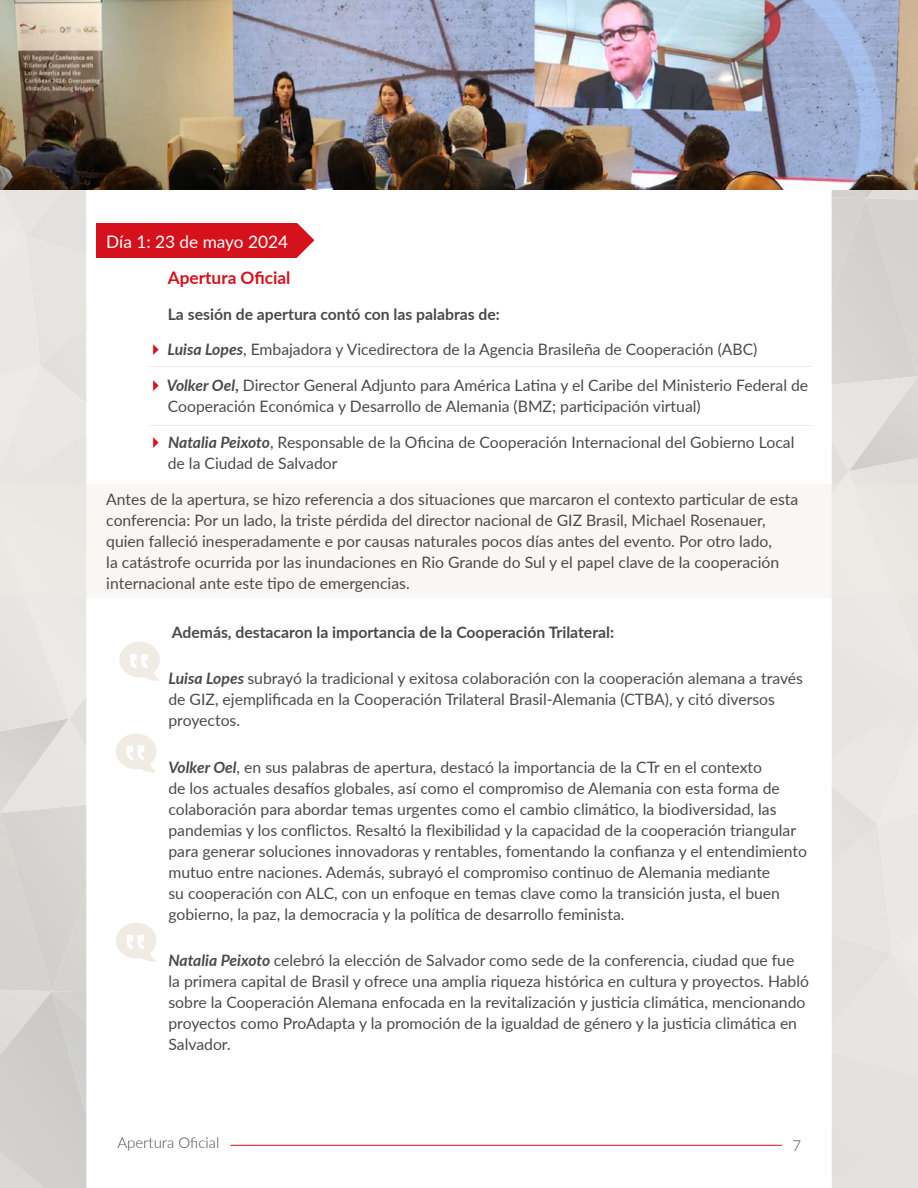
<style>
.page{position:relative;width:918px;height:1188px;background:#fff}
.page>*{position:absolute;margin:0;border:0;box-sizing:border-box;transform-origin:0 0}
.t1{font:17.25px "Lato";color:#fff}
.t2{font:700 17.25px "Lato";color:#d5111c}
.t3{font:15.75px/21px "Lato";color:#4a4a49}
.t4{font:700 15.75px "Lato";color:#4a4a49}
.t5{font:300 15px "Lato";color:#4a4a49}
.s1{font-weight:700;font-style:italic}
.s2{font-weight:700}
</style>
<div class="page">
<hr style="left:230px;top:1145px;width:552px;height:1px;background:#d5111c">
<svg style="left:0;top:190px;width:86px;height:998px;fill:#e3e1de"></svg>
<svg style="left:832px;top:190px;width:86px;height:998px;fill:#e5e4e0"></svg>
<svg style="left:0;top:485px;width:918px;height:113px;fill:#f9f7f3"></svg>
<svg style="left:297px;top:223px;width:17px;height:34px"></svg>
<div style="left:97px;top:223px;width:200px;height:34px;background:#d5111c"></div>
<svg style="left:119px;top:642px;width:41px;height:39px"></svg>
<svg style="left:116px;top:733px;width:40px;height:40px"></svg>
<svg style="left:116px;top:923px;width:40px;height:39px"></svg>
<img style="left:0;top:0;width:918px;height:190px">
<hr style="left:149px;top:366px;width:663px;height:1px;background:#f0ece3">
<hr style="left:149px;top:425px;width:663px;height:1px;background:#f0ece3">
<p class="t1" style="left:106px;top:229px;width:183px">Día 1: 23 de mayo 2024</p>
<p class="t2" style="left:168px;top:265px;width:124px">Apertura Oficial</p>
<p class="t4" style="left:168px;top:302px;width:334px">La sesión de apertura contó con las palabras de:</p>
<p class="t3" style="left:167px;top:339px;width:591px"><span class="s1">Luisa Lopes</span>, Embajadora y Vicedirectora de la Agencia Brasileña de Cooperación (ABC)</p>
<p class="t3" style="left:167px;top:374px;width:643px"><span class="s1">Volker Oel</span><span class="s2">,</span> Director General Adjunto para América Latina y el Caribe del Ministerio Federal de<br>Cooperación Económica y Desarrollo de Alemania (BMZ; participación virtual)</p>
<p class="t3" style="left:168px;top:431px;width:628px"><span class="s1">Natalia Peixoto</span>, Responsable de la Oficina de Cooperación Internacional del Gobierno Local de la Ciudad de Salvador</p>
<p class="t3" style="left:106px;top:488px;width:694px">Antes de la apertura, se hizo referencia a dos situaciones que marcaron el contexto particular de esta conferencia: Por un lado, la triste pérdida del director nacional de GIZ Brasil, Michael Rosenauer, quien falleció inesperadamente e por causas naturales pocos días antes del evento. Por otro lado,<br>la catástrofe ocurrida por las inundaciones en Rio Grande do Sul y el papel clave de la cooperación internacional ante este tipo de emergencias.</p>
<p class="t4" style="left:172px;top:620px;width:444px">Además, destacaron la importancia de la Cooperación Trilateral:</p>
<p class="t3" style="left:168px;top:667px;width:636px"><span class="s1">Luisa Lopes</span> subrayó la tradicional y exitosa colaboración con la cooperación alemana a través de GIZ, ejemplificada en la Cooperación Trilateral Brasil-Alemania (CTBA), y citó diversos proyectos.</p>
<p class="t3" style="left:168px;top:756px;width:640px"><span class="s1">Volker Oel</span>, en sus palabras de apertura, destacó la importancia de la CTr en el contexto<br>de los actuales desafíos globales, así como el compromiso de Alemania con esta forma de colaboración para abordar temas urgentes como el cambio climático, la biodiversidad, las pandemias y los conflictos. Resaltó la flexibilidad y la capacidad de la cooperación triangular para generar soluciones innovadoras y rentables, fomentando la confianza y el entendimiento mutuo entre naciones. Además, subrayó el compromiso continuo de Alemania mediante<br>su cooperación con ALC, con un enfoque en temas clave como la transición justa, el buen gobierno, la paz, la democracia y la política de desarrollo feminista.</p>
<p class="t3" style="left:168px;top:949px;width:642px"><span class="s1">Natalia Peixoto</span> celebró la elección de Salvador como sede de la conferencia, ciudad que fue la primera capital de Brasil y ofrece una amplia riqueza histórica en cultura y proyectos. Habló sobre la Cooperación Alemana enfocada en la revitalización y justicia climática, mencionando proyectos como ProAdapta y la promoción de la igualdad de género y la justicia climática en Salvador.</p>
<p class="t5" style="left:117px;top:1133px;width:103px">Apertura Oficial</p>
<p class="t5" style="left:793px;top:1135px;width:10px">7</p>
</div>
